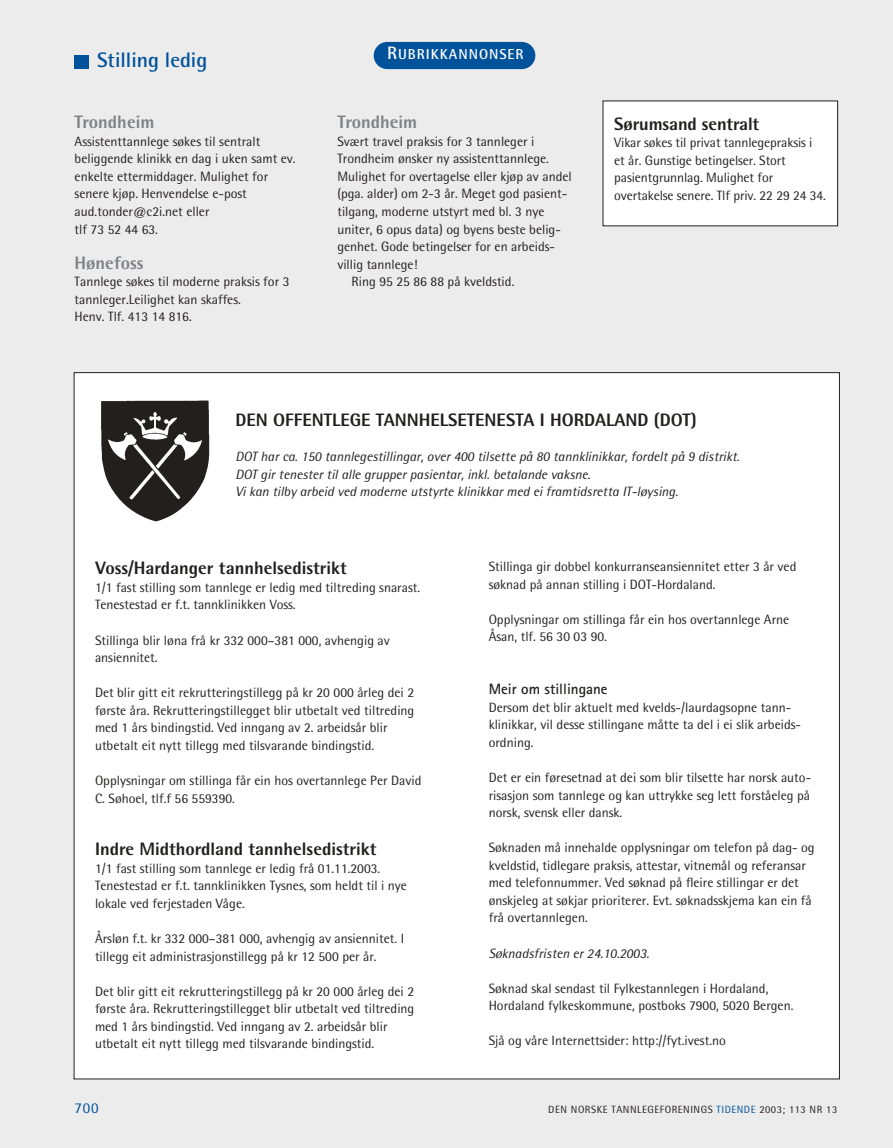
<style>
.page{position:relative;width:893px;height:1148px;background:#fff}
.page>*{position:absolute;margin:0;border:0;box-sizing:border-box;transform-origin:0 0}
.t1{font:700 21px "Rotis Semi Sans";color:#00529b}
.t2{font:800 18px "Rotis Semi Sans";color:#231f1f}
.t3{font:800 18px "Rotis Semi Sans";color:#808284}
.t4{font:700 15px "Rotis Sans Serif";color:#231f1f}
.t5{font:15px "Rotis Semi Sans";color:#00529b}
.t6{font:700 14.4px "Rotis Semi Sans";letter-spacing:.065em;color:#fff}
.t7{font:13.5px/17.5px "Rotis Semi Sans";color:#231f1f}
.t8{font:italic 13.5px/17.5px "Rotis Semi Sans";color:#231f1f}
.t9{font:10.5px "Rotis Semi Sans";letter-spacing:.05em;color:#231f1f}
.s1{font-size:18px}
.s2{color:#00529b}
</style>
<div class="page">
<div style="left:0;top:0;width:892px;height:1147px;background:#ececed"></div>
<div style="left:374px;top:42px;width:161px;height:27px;background:#00529b;border-radius:14px"></div>
<div style="left:74px;top:372px;width:765px;height:706px;background:#fff"></div>
<div style="left:74px;top:55px;width:14px;height:14px;background:#00529b"></div>
<div style="left:603px;top:101px;width:234px;height:125px;background:#fff"></div>
<img style="left:101px;top:401px;width:109px;height:121px">
<h1 class="t1" style="left:97px;top:53px;width:112px">Stilling ledig</h1>
<h2 class="t3" style="left:75px;top:116px;width:81px">Trondheim</h2>
<p class="t7" style="left:75px;top:134px;width:222px">Assistenttannlege søkes til sentralt beliggende klinikk en dag i uken samt ev. enkelte ettermiddager. Mulighet for senere kjøp. Henvendelse e-post aud.tonder@c2i.net eller<br>tlf 73 52 44 63.</p>
<h2 class="t3" style="left:75px;top:256px;width:70px">Hønefoss</h2>
<p class="t7" style="left:75px;top:274px;width:216px">Tannlege søkes til moderne praksis for 3 tannleger.Leilighet kan skaffes.<br>Henv. Tlf. 413 14 816.</p>
<p class="t6" style="left:387px;top:49px;width:138px"><span class="s1">R</span>UBRIKKANNONSER</p>
<h2 class="t3" style="left:337px;top:116px;width:81px">Trondheim</h2>
<p class="t7" style="left:337px;top:134px;width:198px">Svært travel praksis for 3 tannleger i</p>
<p class="t7" style="left:337px;top:151px;width:213px">Trondheim ønsker ny assistenttannlege.</p>
<p class="t7" style="left:337px;top:169px;width:236px">Mulighet for overtagelse eller kjøp av andel</p>
<p class="t7" style="left:337px;top:186px;width:231px">(pga. alder) om 2-3 år. Meget god pasient-</p>
<p class="t7" style="left:337px;top:204px;width:208px">tilgang, moderne utstyrt med bl. 3 nye</p>
<p class="t7" style="left:337px;top:221px;width:225px">uniter, 6 opus data) og byens beste belig-</p>
<p class="t7" style="left:337px;top:239px;width:219px">genhet. Gode betingelser for en arbeids-</p>
<p class="t7" style="left:337px;top:257px;width:82px">villig tannlege!</p>
<p class="t7" style="left:351px;top:274px;width:164px">Ring 95 25 86 88 på kveldstid.</p>
<h2 class="t2" style="left:614px;top:117px;width:146px">Sørumsand sentralt</h2>
<p class="t7" style="left:614px;top:135px;width:213px">Vikar søkes til privat tannlegepraksis i et år. Gunstige betingelser. Stort pasientgrunnlag. Mulighet for overtakelse senere. Tlf priv. 22 29 24 34.</p>
<h2 class="t2" style="left:235px;top:413px;width:463px">DEN OFFENTLEGE TANNHELSETENESTA I HORDALAND (DOT)</h2>
<p class="t8" style="left:235px;top:449px;width:506px">DOT har ca. 150 tannlegestillingar, over 400 tilsette på 80 tannklinikkar, fordelt på 9 distrikt.<br>DOT gir tenester til alle grupper pasientar, inkl. betalande vaksne.<br>Vi kan tilby arbeid ved moderne utstyrte klinikkar med ei framtidsretta IT-løysing.</p>
<h2 class="t2" style="left:95px;top:562px;width:253px">Voss/Hardanger tannhelsedistrikt</h2>
<p class="t7" style="left:95px;top:580px;width:327px">1/1 fast stilling som tannlege er ledig med tiltreding snarast.<br>Tenestestad er f.t. tannklinikken Voss.</p>
<p class="t7" style="left:95px;top:632px;width:296px">Stillinga blir løna frå kr 332 000–381 000, avhengig av ansiennitet.</p>
<p class="t7" style="left:95px;top:685px;width:321px">Det blir gitt eit rekrutteringstillegg på kr 20 000 årleg dei 2 første åra. Rekrutteringstillegget blir utbetalt ved tiltreding med 1 års bindingstid. Ved inngang av 2. arbeidsår blir utbetalt eit nytt tillegg med tilsvarande bindingstid.</p>
<p class="t7" style="left:95px;top:773px;width:328px">Opplysningar om stillinga får ein hos overtannlege Per David<br>C. Søhoel, tlf.f 56 559390.</p>
<h2 class="t2" style="left:95px;top:842px;width:283px">Indre Midthordland tannhelsedistrikt</h2>
<p class="t7" style="left:95px;top:860px;width:313px">1/1 fast stilling som tannlege er ledig frå 01.11.2003.<br>Tenestestad er f.t. tannklinikken Tysnes, som heldt til i nye lokale ved ferjestaden Våge.</p>
<p class="t7" style="left:95px;top:931px;width:311px">Årsløn f.t. kr 332 000–381 000, avhengig av ansiennitet. I tillegg eit administrasjonstillegg på kr 12 500 per år.</p>
<p class="t7" style="left:95px;top:983px;width:321px">Det blir gitt eit rekrutteringstillegg på kr 20 000 årleg dei 2 første åra. Rekrutteringstillegget blir utbetalt ved tiltreding med 1 års bindingstid. Ved inngang av 2. arbeidsår blir utbetalt eit nytt tillegg med tilsvarande bindingstid.</p>
<p class="t7" style="left:488px;top:559px;width:309px">Stillinga gir dobbel konkurranseansiennitet etter 3 år ved søknad på annan stilling i DOT-Hordaland.</p>
<p class="t7" style="left:488px;top:612px;width:302px">Opplysningar om stillinga får ein hos overtannlege Arne<br>Åsan, tlf. 56 30 03 90.</p>
<p class="t4" style="left:488px;top:684px;width:120px">Meir om stillingane</p>
<p class="t7" style="left:488px;top:699px;width:314px">Dersom det blir aktuelt med kvelds-/laurdagsopne tann&shy;klinikkar, vil desse stillingane måtte ta del i ei slik arbeids&shy;ordning.</p>
<p class="t7" style="left:488px;top:770px;width:324px;text-align:justify">Det er ein føresetnad at dei som blir tilsette har norsk auto&shy;risasjon som tannlege og kan uttrykke seg lett forståeleg på norsk, svensk eller dansk.</p>
<p class="t7" style="left:488px;top:840px;width:327px">Søknaden må innehalde opplysningar om telefon på dag- og kveldstid, tidlegare praksis, attestar, vitnemål og referansar med telefonnummer. Ved søknad på fleire stillingar er det ønskjeleg at søkjar prioriterer. Evt. søknadsskjema kan ein få frå overtannlegen.</p>
<p class="t8" style="left:488px;top:945px;width:162px">Søknadsfristen er 24.10.2003.</p>
<p class="t7" style="left:488px;top:980px;width:306px">Søknad skal sendast til Fylkestannlegen i Hordaland,<br>Hordaland fylkeskommune, postboks 7900, 5020 Bergen.</p>
<p class="t7" style="left:488px;top:1033px;width:239px">Sjå og våre Internettsider: http://fyt.ivest.no</p>
<p class="t5" style="left:74px;top:1102px;width:26px">700</p>
<p class="t9" style="left:548px;top:1105px;width:290px">DEN NORSKE TANNLEGEFORENINGS <span class="s2">TIDENDE</span> 2003; 113 NR 13</p>
</div>
